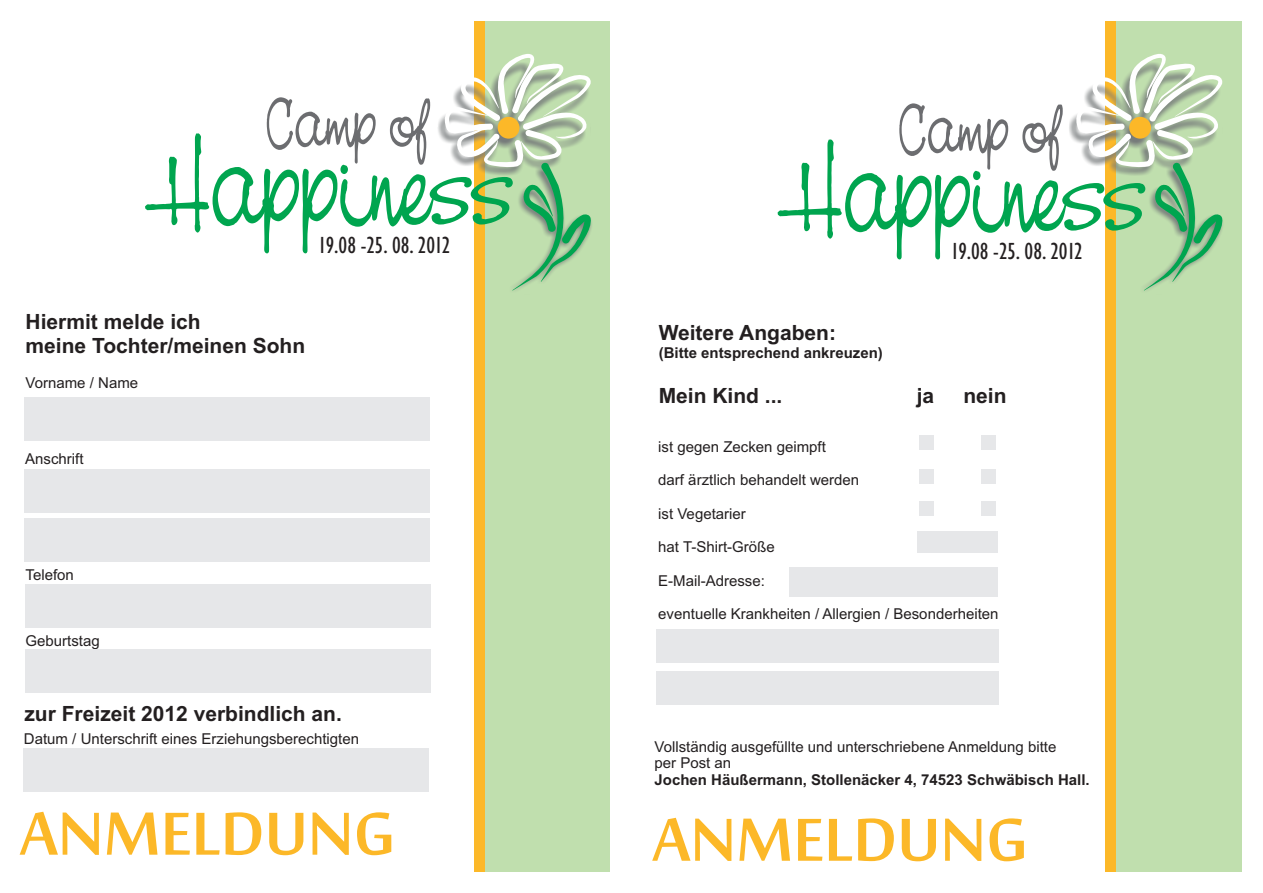
<style>
.page{position:relative;width:1263px;height:893px;background:#fff}
.page>*{position:absolute;margin:0;border:0;box-sizing:border-box;transform-origin:0 0}
.t1{font:112.95px "Nevison Cas D";color:#00a54f}
.t2{font:93px "Mool Boran";color:#fcb828}
.t3{font:67.95px "Nevison Cas D";color:#6c6d70}
.t4{font:condensed 23.55px "Humanist 521 BT";color:#231f20}
.t5{font:700 21px/23.4px "Arial";color:#231f20}
.t6{font:15px/16.8px "Arial";color:#231f20}
.t7{font:700 15px "Arial";color:#231f20}
</style>
<div class="page">
<div style="left:485px;top:21px;width:125px;height:850px;background:#c0dfae"></div>
<div style="left:474px;top:21px;width:11px;height:850px;background:#fcb828"></div>
<svg style="left:438px;top:54px;width:154px;height:237px"></svg>
<svg style="left:296px;top:512px;width:99px;height:50px"></svg>
<div style="left:25px;top:397px;width:405px;height:43px;background:#e6e7e9"></div>
<div style="left:25px;top:469px;width:405px;height:43px;background:#e6e7e9"></div>
<div style="left:25px;top:518px;width:405px;height:43px;background:#e6e7e9"></div>
<div style="left:26px;top:585px;width:405px;height:43px;background:#e6e7e9"></div>
<div style="left:26px;top:650px;width:405px;height:43px;background:#e6e7e9"></div>
<div style="left:24px;top:748px;width:405px;height:43px;background:#e6e7e9"></div>
<div style="left:1116px;top:21px;width:126px;height:850px;background:#c0dfae"></div>
<div style="left:1106px;top:21px;width:10px;height:850px;background:#fcb828"></div>
<svg style="left:1069px;top:54px;width:154px;height:240px"></svg>
<div style="left:919px;top:435px;width:15px;height:15px;background:#e6e7e9"></div>
<div style="left:981px;top:435px;width:15px;height:15px;background:#e6e7e9"></div>
<div style="left:919px;top:470px;width:14px;height:14px;background:#e6e7e9"></div>
<div style="left:981px;top:470px;width:15px;height:14px;background:#e6e7e9"></div>
<div style="left:919px;top:501px;width:14px;height:14px;background:#e6e7e9"></div>
<div style="left:981px;top:501px;width:15px;height:14px;background:#e6e7e9"></div>
<div style="left:917px;top:531px;width:80px;height:22px;background:#e6e7e9"></div>
<div style="left:789px;top:567px;width:209px;height:30px;background:#e6e7e9"></div>
<div style="left:656px;top:629px;width:343px;height:34px;background:#e6e7e9"></div>
<div style="left:656px;top:672px;width:343px;height:33px;background:#e6e7e9"></div>
<h3 class="t3" style="left:264px;top:104px;width:165px">Camp of</h3>
<h1 class="t1" style="left:151px;top:154px;width:362px">Happiness</h1>
<h3 class="t4" style="left:319px;top:235px;width:133px">19.08 -25. 08. 2012</h3>
<h3 class="t5" style="left:26px;top:312px;width:281px">Hiermit melde ich<br>meine Tochter/meinen Sohn</h3>
<p class="t6" style="left:26px;top:376px;width:114px">Vorname / Name</p>
<p class="t6" style="left:25px;top:452px;width:60px">Anschrift</p>
<p class="t6" style="left:26px;top:567px;width:50px">Telefon</p>
<p class="t6" style="left:26px;top:633px;width:76px">Geburtstag</p>
<h3 class="t5" style="left:24px;top:704px;width:319px">zur Freizeit 2012 verbindlich an.</h3>
<p class="t6" style="left:24px;top:732px;width:337px">Datum / Unterschrift eines Erziehungsberechtigten</p>
<h2 class="t2" style="left:20px;top:768px;width:377px">ANMELDUNG</h2>
<h3 class="t3" style="left:897px;top:110px;width:165px">Camp of</h3>
<h1 class="t1" style="left:783px;top:160px;width:362px">Happiness</h1>
<h3 class="t4" style="left:951px;top:241px;width:133px">19.08 -25. 08. 2012</h3>
<h3 class="t5" style="left:659px;top:323px;width:179px">Weitere Angaben:</h3>
<p class="t7" style="left:659px;top:347px;width:226px">(Bitte entsprechend ankreuzen)</p>
<h3 class="t5" style="left:659px;top:386px;width:125px">Mein Kind ...</h3>
<h3 class="t5" style="left:917px;top:386px;width:19px">ja</h3>
<h3 class="t5" style="left:963px;top:386px;width:45px">nein</h3>
<p class="t6" style="left:658px;top:439px;width:169px">ist gegen Zecken geimpft</p>
<p class="t6" style="left:658px;top:473px;width:202px">darf ärztlich behandelt werden</p>
<p class="t6" style="left:658px;top:507px;width:89px">ist Vegetarier</p>
<p class="t6" style="left:658px;top:540px;width:118px">hat T-Shirt-Größe</p>
<p class="t6" style="left:658px;top:574px;width:108px">E-Mail-Adresse:</p>
<p class="t6" style="left:658px;top:607px;width:342px">eventuelle Krankheiten / Allergien / Besonderheiten</p>
<p class="t6" style="left:654px;top:739px;width:403px">Vollständig ausgefüllte und unterschriebene Anmeldung bitte per Post an</p>
<p class="t7" style="left:654px;top:774px;width:437px">Jochen Häußermann, Stollenäcker 4, 74523 Schwäbisch Hall.</p>
<h2 class="t2" style="left:652px;top:774px;width:377px">ANMELDUNG</h2>
</div>
